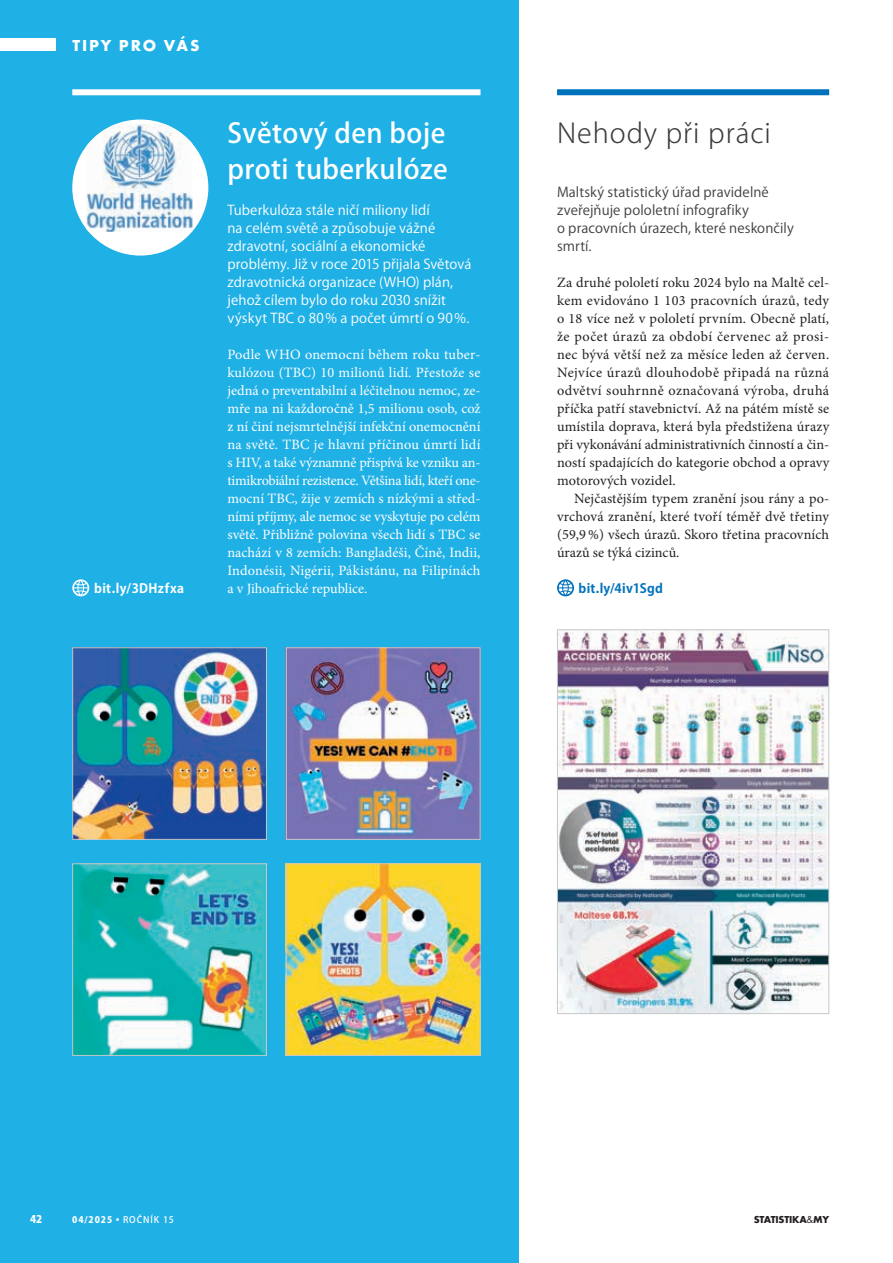
<style>
.page{position:relative;width:893px;height:1263px;background:#fff}
.page>*{position:absolute;margin:0;border:0;box-sizing:border-box;transform-origin:0 0}
.t1{font:500 27px/36px "Koz Go Pr 6 N";letter-spacing:.015em;color:#fff}
.t2{font:300 27px "Koz Go Pr 6 N";letter-spacing:.035em;color:#3e3e3f}
.t3{font:700 16.5px "Futura TOT";letter-spacing:.115em;color:#fff}
.t4{font:14.25px/18px "Minion Pro";letter-spacing:.005em;color:#231f20;text-align:justify}
.t5{font:14.25px/18px "Minion Pro";letter-spacing:.005em;color:#fff;text-align:justify}
.t6{font:13.5px/18px "Koz Go Pr 6 N";letter-spacing:.01em;color:#fff}
.t7{font:13.5px/18px "Koz Go Pr 6 N";letter-spacing:.01em;color:#3e3e3f}
.t8{font:700 12.75px "Koz Go Pr 6 N";letter-spacing:.03em;color:#fff}
.t9{font:700 12.75px "Koz Go Pr 6 N";letter-spacing:.025em;color:#0072bc}
.t10{font:700 10.5px "Futura TOT";letter-spacing:-.02em;color:#231f20}
.t11{font:800 10.5px "Koz Go Pr 6 N";color:#fff}
.t12{font:800 9px "Koz Go Pr 6 N";letter-spacing:.1em;color:#fff}
.s1{font-weight:500}
.s2{font-weight:400}
</style>
<div class="page">
<div style="left:0;top:0;width:519px;height:1263px;background:#1fb0e6"></div>
<div style="left:0;top:39px;width:55px;height:12px;background:#fff"></div>
<div style="left:72px;top:89px;width:408px;height:6px;background:#fff"></div>
<svg style="left:72px;top:579px;width:17px;height:17px"></svg>
<div style="left:557px;top:89px;width:272px;height:6px;background:#0072bc"></div>
<svg style="left:557px;top:579px;width:17px;height:17px"></svg>
<div style="left:72px;top:119px;width:136px;height:137px;background:#fff;border-radius:50%"></div>
<img style="left:86px;top:124px;width:106px;height:108px">
<img style="left:559px;top:631px;width:268px;height:381px">
<div style="left:557px;top:629px;width:272px;height:385px;border:1px solid #c7c8ca"></div>
<img style="left:74px;top:649px;width:191px;height:189px">
<div style="left:72px;top:647px;width:195px;height:193px;border:1px solid #c7c8ca"></div>
<img style="left:74px;top:865px;width:191px;height:189px">
<div style="left:72px;top:863px;width:195px;height:193px;border:1px solid #c7c8ca"></div>
<img style="left:288px;top:865px;width:190px;height:189px">
<div style="left:286px;top:863px;width:194px;height:193px;border:1px solid #c7c8ca"></div>
<img style="left:288px;top:649px;width:190px;height:189px">
<div style="left:286px;top:647px;width:194px;height:193px;border:1px solid #c7c8ca"></div>
<p class="t3" style="left:72px;top:35px;width:129px">TIPY PRO VÁS</p>
<h1 class="t1" style="left:227px;top:116px;width:222px">Světový den boje proti tuberkulóze</h1>
<p class="t6" style="left:227px;top:202px;width:245px">Tuberkulóza stále ničí miliony lidí<br>na celém světě a způsobuje vážné zdravotní, sociální a ekonomické problémy. Již v roce 2015 přijala Světová zdravotnická organizace (WHO) plán, jehož cílem bylo do roku 2030 snížit výskyt TBC o 80 % a počet úmrtí o 90 %.</p>
<p class="t5" style="left:227px;top:346px;width:255px">Podle WHO onemocní během roku tuber&shy;kulózou (TBC) 10 milionů lidí. Přestože se jedná o preventabilní a léčitelnou nemoc, ze&shy;mře na ni každoročně 1,5 milionu osob, což z ní činí nejsmrtelnější infekční onemocnění na světě. TBC je hlavní příčinou úmrtí lidí s HIV, a také významně přispívá ke vzniku an&shy;timikrobiální rezistence. Většina lidí, kteří one&shy;mocní TBC, žije v zemích s nízkými a střed&shy;ními příjmy, ale nemoc se vyskytuje po celém světě. Přibližně polovina všech lidí s TBC se nachází v 8 zemích: Bangladéši, Číně, Indii, Indonésii, Nigérii, Pákistánu, na Filipínách</p>
<p class="t8" style="left:94px;top:581px;width:92px">bit.ly/3DHzfxa</p>
<p class="t5" style="left:227px;top:580px;width:141px">a v Jihoafrické republice.</p>
<h1 class="t2" style="left:557px;top:118px;width:215px">Nehody při práci</h1>
<p class="t7" style="left:557px;top:184px;width:238px">Maltský statistický úřad pravidelně zveřejňuje pololetní infografiky<br>o pracovních úrazech, které neskončily smrtí.</p>
<p class="t4" style="left:557px;top:274px;width:274px">Za druhé pololetí roku 2024 bylo na Maltě cel&shy;kem evidováno 1 103 pracovních úrazů, tedy o 18 více než v pololetí prvním. Obecně platí, že počet úrazů za období červenec až prosi&shy;nec bývá větší než za měsíce leden až červen.<br>Nejvíce úrazů dlouhodobě připadá na různá odvětví souhrnně označovaná výroba, druhá příčka patří stavebnictví. Až na pátém místě se umístila doprava, která byla předstižena úrazy při vykonávání administrativních činností a čin&shy;ností spadajících do kategorie obchod a opravy motorových vozidel.</p>
<p class="t4" style="left:557px;top:490px;width:274px;text-indent:17px">Nejčastějším typem zranění jsou rány a po&shy;vrchová zranění, které tvoří téměř dvě třetiny (59,9 %) všech úrazů. Skoro třetina pracovních úrazů se týká cizinců.</p>
<p class="t9" style="left:579px;top:581px;width:86px">bit.ly/4iv1Sgd</p>
<p class="t11" style="left:30px;top:1214px;width:14px">42</p>
<p class="t12" style="left:72px;top:1215px;width:103px">04/2025▪<span class="s1">ROČNÍK 15</span></p>
<p class="t10" style="left:754px;top:1213px;width:77px">STATISTIKA<span class="s2">&amp;</span>MY</p>
</div>
